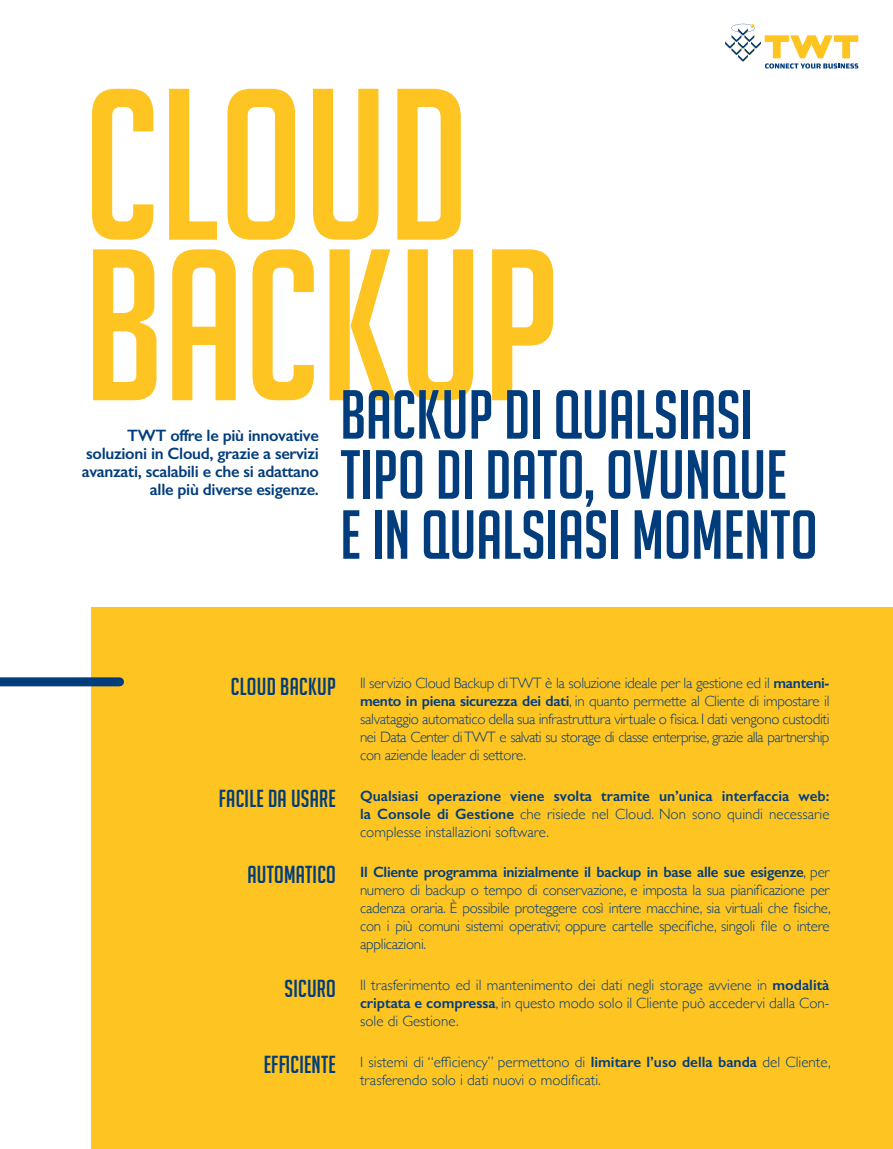
<style>
.page{position:relative;width:893px;height:1149px;background:#fff}
.page>*{position:absolute;margin:0;border:0;box-sizing:border-box;transform-origin:0 0}
.t1{font:210px/160.5px "Big Noodle Titling";color:#fec422}
.t2{font:67.5px/60px "Big Noodle Titling";color:#013d7d}
.t3{font:24px "Big Noodle Titling";letter-spacing:.01em;color:#013d7d}
.t4{font:600 16.5px/18px "Gill Sans";letter-spacing:-.02em;color:#013d7d;text-align:right}
.t5{font:300 15px/18px "Gill Sans";color:#013d7d;text-align:justify}
.t6{font:600 15px/18px "Gill Sans";color:#013d7d;text-align:justify}
.s1{font-family:"Big Noodle Titling";font-weight:400;font-size:24px}
.s2{font-weight:600}
.s3{font-weight:300}
</style>
<div class="page">
<div style="left:92px;top:607px;width:801px;height:541px;background:#fec422"></div>
<svg style="left:725px;top:24px;width:133px;height:45px"></svg>
<div style="left:0;top:677px;width:120px;height:9px;background:#013d7d"></div>
<h1 class="t1" style="left:84px;top:85px;width:478px">CLOUD<br>BACKUP</h1>
<h2 class="t2" style="left:340px;top:384px;width:479px">BACKUP DI QUALSIASI<br>TIPO DI DATO, OVUNQUE<br>E IN QUALSIASI MOMENTO</h2>
<p class="t4" style="left:82px;top:426px;width:239px">TWT offre le più innovative soluzioni in Cloud, grazie a servizi avanzati, scalabili e che si adattano alle più diverse esigenze.</p>
<p class="t5" style="left:360px;top:673px;width:471px;text-indent:-129px"><span class="s1">CLOUD BACKUP</span> Il servizio Cloud Backup di TWT è la soluzione ideale per la gestione ed il <span class="s2">manteni&shy;mento in piena sicurezza dei dati</span>, in quanto permette al Cliente di impostare il salvataggio automatico della sua infrastruttura virtuale o fisica. I dati vengono custoditi nei Data Center di TWT e salvati su storage di classe enterprise, grazie alla partnership con aziende leader di settore.</p>
<p class="t6" style="left:360px;top:786px;width:471px">Qualsiasi operazione viene svolta tramite un’unica interfaccia web: la Console di Gestione <span class="s3">che risiede nel Cloud. Non sono quindi necessarie complesse installazioni software.</span></p>
<p class="t5" style="left:360px;top:862px;width:472px"><span class="s2">Il Cliente programma inizialmente il backup in base alle sue esigenze</span>, per numero di backup o tempo di conservazione, e imposta la sua pianificazione per cadenza oraria. È possibile proteggere così intere macchine, sia virtuali che fisiche, con i più comuni sistemi operativi; oppure cartelle specifiche, singoli file o intere applicazioni.</p>
<p class="t5" style="left:360px;top:975px;width:471px">Il trasferimento ed il mantenimento dei dati negli storage avviene in <span class="s2">modalità criptata e compressa</span>, in questo modo solo il Cliente può accedervi dalla Con&shy;sole di Gestione.</p>
<p class="t5" style="left:360px;top:1051px;width:472px">I sistemi di “efficiency” permettono di <span class="s2">limitare l’uso della banda</span> del Cliente, trasferendo solo i dati nuovi o modificati.</p>
<h3 class="t3" style="left:219px;top:785px;width:119px">FACILE DA USARE</h3>
<h3 class="t3" style="left:247px;top:861px;width:90px">AUTOMATICO</h3>
<h3 class="t3" style="left:285px;top:975px;width:53px">SICURO</h3>
<h3 class="t3" style="left:264px;top:1051px;width:74px">EFFICIENTE</h3>
</div>
